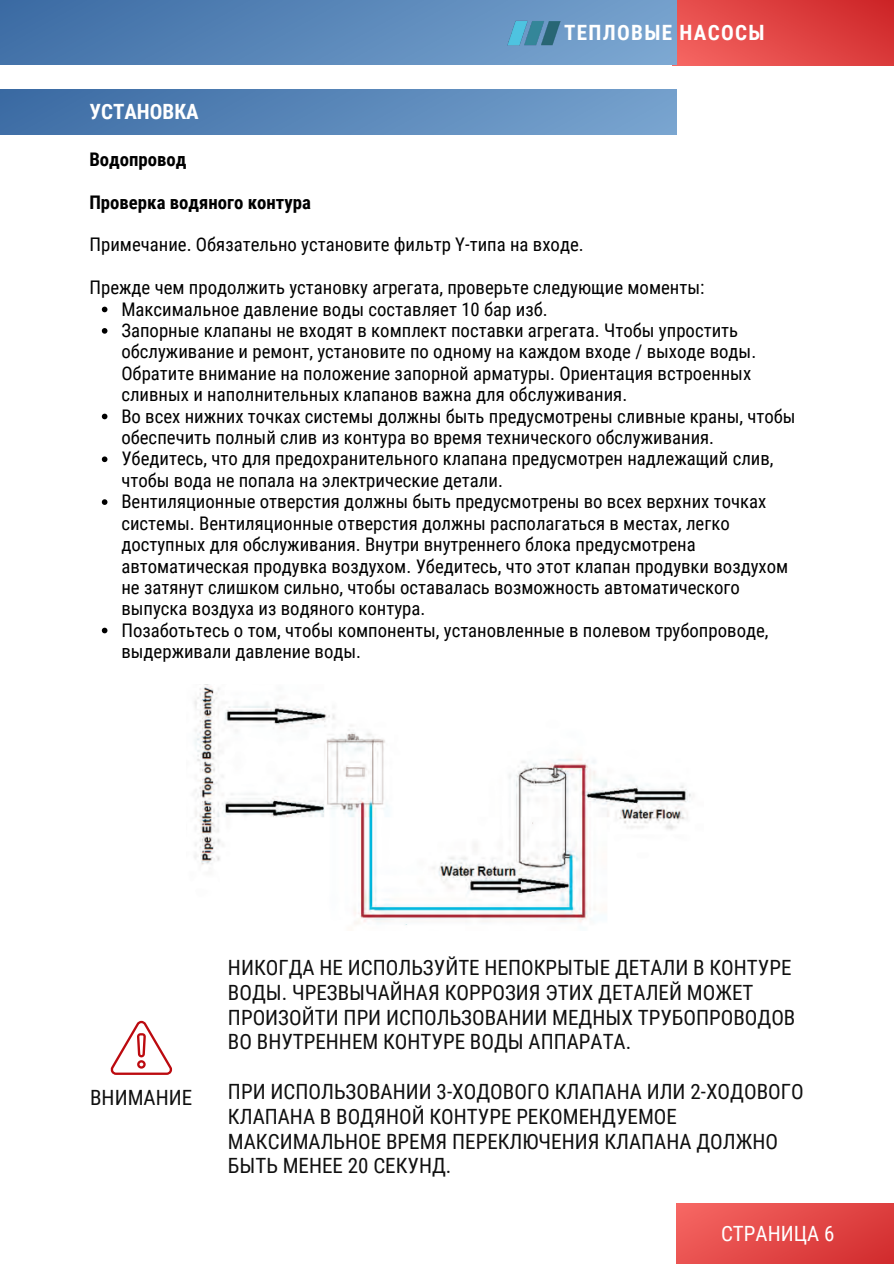
<style>
.page{position:relative;width:894px;height:1264px;background:#fff}
.page>*{position:absolute;margin:0;border:0;box-sizing:border-box;transform-origin:0 0}
.t1{font:21px/24.8px "Roboto Condensed";color:#101010}
.t2{font:700 21px "Roboto Condensed";letter-spacing:.065em;color:#fff}
.t3{font:700 21px "Roboto Condensed";color:#fff}
.t4{font:21px "Roboto Condensed";color:#fff}
.t5{font:18.75px/21.5px "Roboto Condensed";color:#000}
.t6{font:700 18.75px "Roboto Condensed";color:#000}
</style>
<div class="page">
<div style="left:671px;top:0;width:222px;height:65px;background:linear-gradient(to right,#ef5c59,#d32f30)"></div>
<div style="left:0;top:0;width:676px;height:65px;background:linear-gradient(to right,#3f6ea6,#79a4cf)"></div>
<img style="left:505px;top:16px;width:59px;height:35px">
<div style="left:0;top:89px;width:676px;height:45px;background:linear-gradient(to right,#3c6ca4,#77a3ce)"></div>
<div style="left:676px;top:1203px;width:217px;height:60px;background:linear-gradient(to right,#f15e5b,#d73436)"></div>
<svg style="left:110px;top:1020px;width:62px;height:54px"></svg>
<img style="left:194px;top:684px;width:497px;height:241px">
<svg style="left:102px;top:307px;width:5px;height:5px"></svg>
<svg style="left:102px;top:328px;width:5px;height:6px"></svg>
<svg style="left:102px;top:413px;width:5px;height:6px"></svg>
<svg style="left:102px;top:456px;width:5px;height:6px"></svg>
<svg style="left:102px;top:499px;width:5px;height:6px"></svg>
<svg style="left:102px;top:627px;width:5px;height:6px"></svg>
<p class="t3" style="left:89px;top:99px;width:111px">УСТАНОВКА</p>
<p class="t2" style="left:564px;top:21px;width:202px">ТЕПЛОВЫЕ НАСОСЫ</p>
<p class="t6" style="left:89px;top:148px;width:99px">Водопровод</p>
<p class="t6" style="left:89px;top:191px;width:223px">Проверка водяного контура</p>
<p class="t5" style="left:89px;top:234px;width:495px">Примечание. Обязательно установите фильтр Y-типа на входе.</p>
<p class="t5" style="left:89px;top:277px;width:616px">Прежде чем продолжить установку агрегата, проверьте следующие моменты:</p>
<p class="t5" style="left:121px;top:298px;width:675px">Максимальное давление воды составляет 10 бар изб.<br>Запорные клапаны не входят в комплект поставки агрегата. Чтобы упростить обслуживание и ремонт, установите по одному на каждом входе / выходе воды.<br>Обратите внимание на положение запорной арматуры. Ориентация встроенных сливных и наполнительных клапанов важна для обслуживания.<br>Во всех нижних точках системы должны быть предусмотрены сливные краны, чтобы обеспечить полный слив из контура во время технического обслуживания.<br>Убедитесь, что для предохранительного клапана предусмотрен надлежащий слив, чтобы вода не попала на электрические детали.<br>Вентиляционные отверстия должны быть предусмотрены во всех верхних точках системы. Вентиляционные отверстия должны располагаться в местах, легко доступных для обслуживания. Внутри внутреннего блока предусмотрена автоматическая продувка воздухом. Убедитесь, что этот клапан продувки воздухом не затянут слишком сильно, чтобы оставалась возможность автоматического выпуска воздуха из водяного контура.<br>Позаботьтесь о том, чтобы компоненты, установленные в полевом трубопроводе, выдерживали давление воды.</p>
<p class="t1" style="left:90px;top:1084px;width:103px">ВНИМАНИЕ</p>
<p class="t1" style="left:228px;top:955px;width:568px">НИКОГДА НЕ ИСПОЛЬЗУЙТЕ НЕПОКРЫТЫЕ ДЕТАЛИ В КОНТУРЕ ВОДЫ. ЧРЕЗВЫЧАЙНАЯ КОРРОЗИЯ ЭТИХ ДЕТАЛЕЙ МОЖЕТ ПРОИЗОЙТИ ПРИ ИСПОЛЬЗОВАНИИ МЕДНЫХ ТРУБОПРОВОДОВ ВО ВНУТРЕННЕМ КОНТУРЕ ВОДЫ АППАРАТА.</p>
<p class="t1" style="left:228px;top:1079px;width:577px">ПРИ ИСПОЛЬЗОВАНИИ 3-ХОДОВОГО КЛАПАНА ИЛИ 2-ХОДОВОГО КЛАПАНА В ВОДЯНОЙ КОНТУРЕ РЕКОМЕНДУЕМОЕ МАКСИМАЛЬНОЕ ВРЕМЯ ПЕРЕКЛЮЧЕНИЯ КЛАПАНА ДОЛЖНО БЫТЬ МЕНЕЕ 20 СЕКУНД.</p>
<p class="t4" style="left:720px;top:1221px;width:115px">СТРАНИЦА 6</p>
</div>
